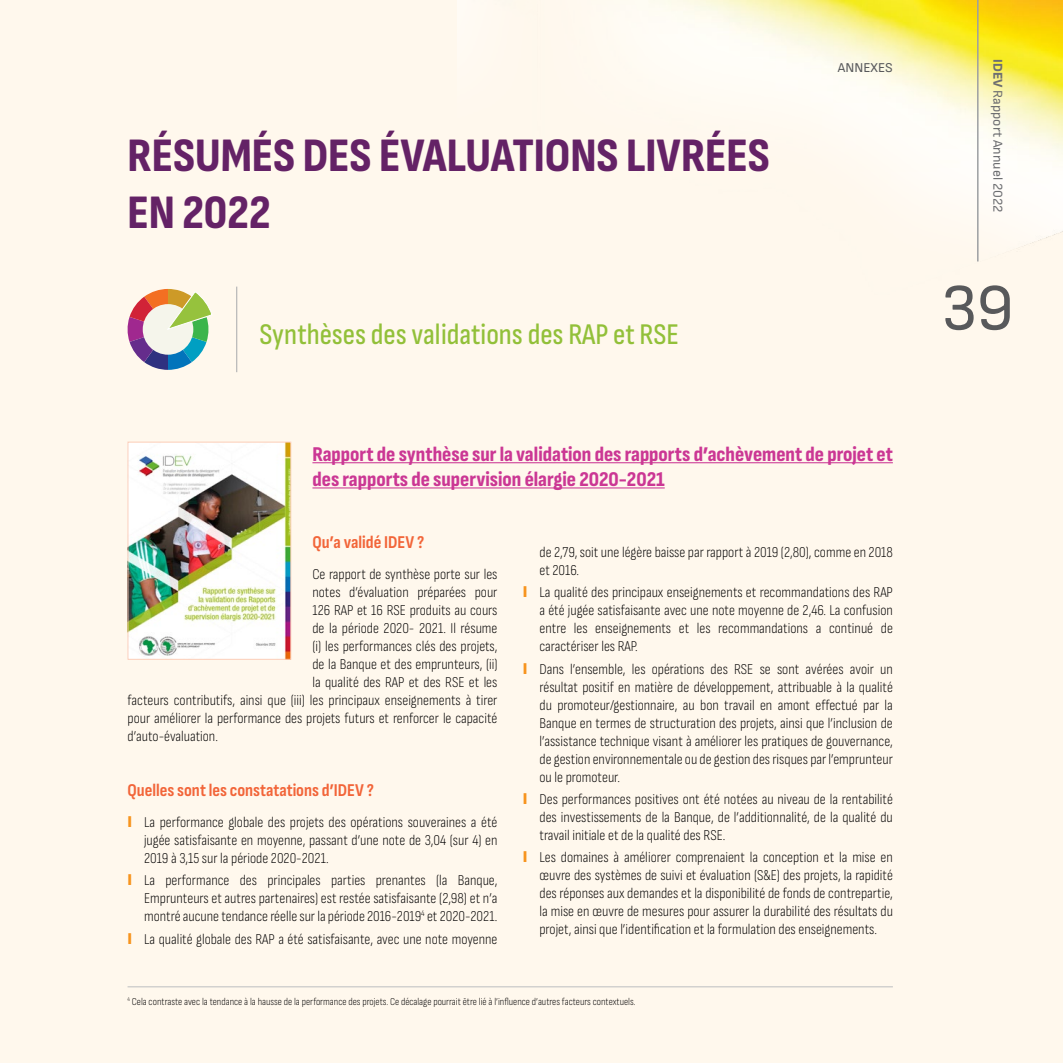
<style>
.page{position:relative;width:1063px;height:1063px;background:#fff8ed}
.page>*{position:absolute;margin:0;border:0;box-sizing:border-box;transform-origin:0 0}
.t1{font:66px "Sofia Sans";color:#58595b}
.t2{font:800 48px/57.6px "Sofia Sans Condensed";color:#642266}
.t3{font:500 30px "Sofia Sans Condensed";color:#92c039}
.t4{font:800 21px/25.2px "Sofia Sans Condensed";color:#cb3794}
.t5{font:700 18px "Sofia Sans Condensed";color:#f26539}
.t6{font:300 15px/18px "Sofia Sans Condensed";color:#000;text-align:justify}
.t7{font:13.5px "Sofia Sans";color:#6d6e71}
.t8{font:13.5px "Sofia Sans";color:#58595b}
.t9{font:300 10.5px "Sofia Sans Condensed";color:#000}
.s1{font-family:"Sofia Sans";font-weight:900;font-size:16.5px;color:#f7941e}
.s2{font-weight:800}
</style>
<div class="page">
<img style="left:457px;top:0;width:606px;height:988px">
<hr style="left:977px;top:0;width:2px;height:261px;background:#9d9fa2">
<hr style="left:128px;top:986px;width:765px;height:1px;background:#bcbec0">
<hr style="left:236px;top:287px;width:1px;height:85px;background:#a7a9ac">
<svg style="left:127px;top:289px;width:85px;height:81px"></svg>
<hr style="left:312px;top:462px;width:581px;height:1px;background:#cb3794">
<hr style="left:312px;top:487px;width:353px;height:1px;background:#cb3794">
<img style="left:130px;top:444px;width:159px;height:214px">
<div style="left:128px;top:442px;width:163px;height:218px;border:1px solid #fccdb6"></div>
<h2 class="t2" style="left:128px;top:126px;width:644px">RÉSUMÉS DES ÉVALUATIONS LIVRÉES<br>EN 2022</h2>
<h3 class="t3" style="left:259px;top:318px;width:421px">Synthèses des validations des RAP et RSE</h3>
<p class="t8" style="left:838px;top:59px;width:56px">ANNEXES</p>
<h3 class="t4" style="left:312px;top:441px;width:582px">Rapport de synthèse sur la validation des rapports d’achèvement de projet et des rapports de supervision élargie 2020-2021</h3>
<p class="t5" style="left:312px;top:531px;width:113px">Qu’a validé IDEV ?</p>
<p class="t6" style="left:312px;top:565px;width:187px">Ce rapport de synthèse porte sur les</p>
<p class="t6" style="left:312px;top:583px;width:187px">notes d’évaluation préparées pour</p>
<p class="t6" style="left:312px;top:601px;width:186px">126 RAP et 16 RSE produits au cours</p>
<p class="t6" style="left:312px;top:619px;width:187px">de la période 2020- 2021. Il résume</p>
<p class="t6" style="left:312px;top:637px;width:187px">(i) les performances clés des projets,</p>
<p class="t6" style="left:312px;top:655px;width:187px">de la Banque et des emprunteurs, (ii)</p>
<p class="t6" style="left:312px;top:673px;width:187px">la qualité des RAP et des RSE et les</p>
<p class="t6" style="left:128px;top:691px;width:371px">facteurs contributifs, ainsi que (iii) les principaux enseignements à tirer</p>
<p class="t6" style="left:128px;top:709px;width:371px">pour améliorer la performance des projets futurs et renforcer le capacité</p>
<p class="t6" style="left:128px;top:727px;width:92px">d’auto-évaluation.</p>
<p class="t5" style="left:128px;top:780px;width:248px">Quelles sont les constatations d’IDEV ?</p>
<p class="t6" style="left:144px;top:813px;width:355px;text-indent:-17px"><span class="s1">І</span> La performance globale des projets des opérations souveraines a été jugée satisfaisante en moyenne, passant d’une note de 3,04 (sur 4) en 2019 à 3,15 sur la période 2020-2021.</p>
<p class="t6" style="left:144px;top:871px;width:355px;text-indent:-17px"><span class="s1">І</span> La performance des principales parties prenantes (la Banque, Emprunteurs et autres partenaires) est restée satisfaisante (2,98) et n’a montré aucune tendance réelle sur la période 2016-2019<sup>4</sup> et 2020-2021.</p>
<p class="t6" style="left:128px;top:930px;width:371px"><span class="s1">І</span> La qualité globale des RAP a été satisfaisante, avec une note moyenne</p>
<p class="t6" style="left:539px;top:543px;width:355px">de 2,79, soit une légère baisse par rapport à 2019 (2,80), comme en 2018 et 2016.</p>
<p class="t6" style="left:539px;top:583px;width:355px;text-indent:-17px"><span class="s1">І</span> La qualité des principaux enseignements et recommandations des RAP a été jugée satisfaisante avec une note moyenne de 2,46. La confusion entre les enseignements et les recommandations a continué de caractériser les RAP.</p>
<p class="t6" style="left:539px;top:660px;width:355px;text-indent:-17px"><span class="s1">І</span> Dans l’ensemble, les opérations des RSE se sont avérées avoir un résultat positif en matière de développement, attribuable à la qualité du promoteur/gestionnaire, au bon travail en amont effectué par la Banque en termes de structuration des projets, ainsi que l’inclusion de l’assistance technique visant à améliorer les pratiques de gouvernance, de gestion environnementale ou de gestion des risques par l’emprunteur ou le promoteur.</p>
<p class="t6" style="left:539px;top:790px;width:355px;text-indent:-17px"><span class="s1">І</span> Des performances positives ont été notées au niveau de la rentabilité des investissements de la Banque, de l’additionnalité, de la qualité du travail initiale et de la qualité des RSE.</p>
<p class="t6" style="left:539px;top:848px;width:355px;text-indent:-17px"><span class="s1">І</span> Les domaines à améliorer comprenaient la conception et la mise en œuvre des systèmes de suivi et évaluation (S&amp;E) des projets, la rapidité des réponses aux demandes et la disponibilité de fonds de contrepartie, la mise en œuvre de mesures pour assurer la durabilité des résultats du projet, ainsi que l’identification et la formulation des enseignements.</p>
<p class="t9" style="left:128px;top:996px;width:510px"><sup>4</sup> Cela contraste avec la tendance à la hausse de la performance des projets. Ce décalage pourrait être lié à l’influence d’autres facteurs contextuels.</p>
<p class="t7" style="left:1006px;top:59px;width:155px;rotate:90deg"><span class="s2">IDEV</span> Rapport Annuel 2022</p>
<h1 class="t1" style="left:941px;top:270px;width:74px">39</h1>
</div>
